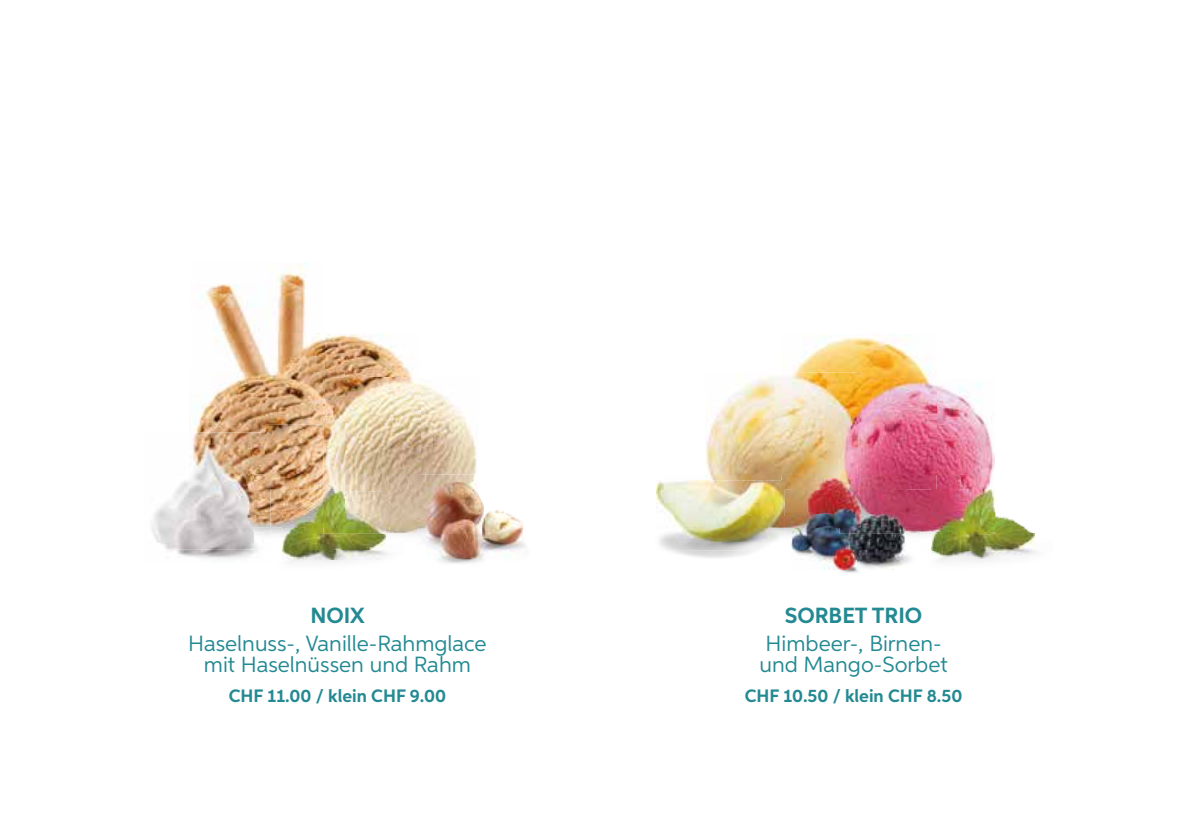
<style>
.page{position:relative;width:1191px;height:840px;background:#fff}
.page>*{position:absolute;margin:0;border:0;box-sizing:border-box;transform-origin:0 0}
.t1{font:22px/21.6px "Aspira";color:#238992;text-align:center}
.t2{font:700 22px "Aspira";color:#238992}
.t3{font:700 18px "Aspira";color:#238992}
</style>
<div class="page">
<img style="left:270px;top:527px;width:148px;height:9px">
<img style="left:201px;top:262px;width:106px;height:110px">
<img style="left:324px;top:334px;width:89px;height:43px">
<img style="left:265px;top:333px;width:59px;height:39px">
<img style="left:189px;top:372px;width:156px;height:102px">
<img style="left:270px;top:474px;width:53px;height:53px">
<img style="left:420px;top:383px;width:57px;height:98px">
<img style="left:345px;top:474px;width:128px;height:59px">
<img style="left:345px;top:377px;width:75px;height:111px">
<img style="left:323px;top:377px;width:22px;height:114px">
<img style="left:323px;top:377px;width:1px;height:47px">
<img style="left:178px;top:432px;width:87px;height:127px">
<img style="left:254px;top:474px;width:16px;height:75px">
<img style="left:265px;top:432px;width:5px;height:56px">
<img style="left:167px;top:445px;width:87px;height:108px">
<img style="left:151px;top:474px;width:103px;height:75px">
<img style="left:189px;top:445px;width:65px;height:82px">
<img style="left:271px;top:534px;width:133px;height:29px">
<img style="left:283px;top:527px;width:103px;height:32px">
<img style="left:283px;top:491px;width:40px;height:36px">
<img style="left:323px;top:491px;width:63px;height:42px">
<img style="left:438px;top:526px;width:88px;height:38px">
<img style="left:418px;top:518px;width:8px;height:23px">
<img style="left:426px;top:481px;width:97px;height:77px">
<img style="left:426px;top:533px;width:47px;height:16px">
<img style="left:426px;top:518px;width:53px;height:15px">
<img style="left:782px;top:334px;width:149px;height:44px">
<img style="left:705px;top:372px;width:155px;height:102px">
<img style="left:706px;top:474px;width:86px;height:40px">
<img style="left:781px;top:474px;width:58px;height:15px">
<img style="left:860px;top:378px;width:134px;height:108px">
<img style="left:905px;top:474px;width:84px;height:58px">
<img style="left:839px;top:378px;width:21px;height:100px">
<img style="left:665px;top:527px;width:122px;height:23px">
<img style="left:656px;top:480px;width:128px;height:61px">
<svg style="left:781px;top:480px;width:3px;height:9px"></svg>
<img style="left:705px;top:516px;width:79px;height:11px">
<img style="left:787px;top:527px;width:133px;height:46px">
<svg style="left:784px;top:514px;width:8px;height:13px"></svg>
<img style="left:860px;top:514px;width:60px;height:19px">
<img style="left:792px;top:478px;width:68px;height:49px">
<img style="left:860px;top:478px;width:45px;height:36px">
<img style="left:792px;top:527px;width:113px;height:42px">
<img style="left:931px;top:550px;width:106px;height:12px">
<img style="left:920px;top:533px;width:12px;height:17px">
<svg style="left:920px;top:532px;width:12px;height:1px"></svg>
<img style="left:932px;top:489px;width:103px;height:68px">
<img style="left:932px;top:532px;width:57px;height:1px">
<p class="t2" style="left:310px;top:601px;width:56px">NOIX</p>
<p class="t1" style="left:188px;top:631px;width:300px">Haselnuss-, Vanille-Rahmglace mit Haselnüssen und Rahm</p>
<p class="t3" style="left:229px;top:684px;width:219px">CHF 11.00 / klein CHF 9.00</p>
<p class="t2" style="left:784px;top:601px;width:139px">SORBET TRIO</p>
<p class="t1" style="left:759px;top:631px;width:190px;text-align:left">Himbeer-, Birnen&shy;und Mango-Sorbet</p>
<p class="t3" style="left:744px;top:684px;width:219px">CHF 10.50 / klein CHF 8.50</p>
</div>
